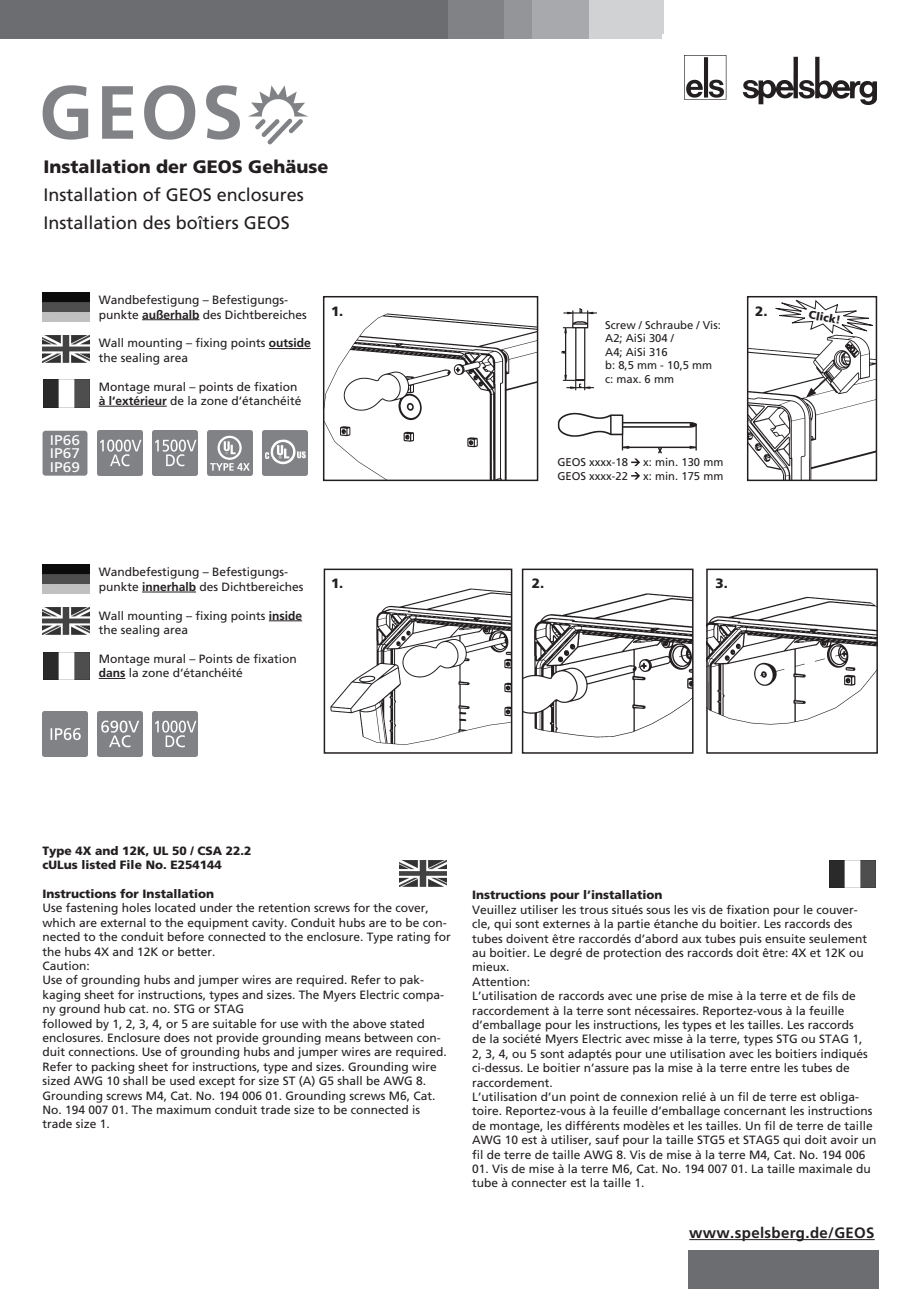
<style>
.page{position:relative;width:919px;height:1289px;background:#fff}
.page>*{position:absolute;margin:0;border:0;box-sizing:border-box;transform-origin:0 0}
.t1{font:18px/27.9px "Frutiger";color:#231f20}
.t2{font:900 18px "Frutiger";color:#231f20}
.t3{font:700 15px "Frutiger";letter-spacing:.025em;color:#231f20}
.t4{font:13.95px/13.4px "Frutiger";color:#fff;text-align:justify;scale:1.11 1}
.t5{font:900 13.5px "Frutiger";color:#231f20}
.t6{font:12px/14.4px "Frutiger";color:#231f20}
.t7{font:900 12px/14.4px "Frutiger";color:#231f20}
.t8{font:11.25px/13.5px "Frutiger";color:#231f20}
.t9{font:900 11.25px "Frutiger";color:#231f20}
.s1{font-weight:700}
</style>
<div class="page">
<hr style="left:142px;top:319px;width:57px;height:1px;background:#231f20">
<hr style="left:269px;top:348px;width:42px;height:1px;background:#231f20">
<hr style="left:99px;top:406px;width:68px;height:1px;background:#231f20">
<div style="left:503px;top:0;width:29px;height:38px;background:#939598"></div>
<div style="left:446px;top:0;width:57px;height:38px;background:#808285"></div>
<div style="left:532px;top:0;width:57px;height:38px;background:#a8a9ad"></div>
<div style="left:589px;top:0;width:74px;height:38px;background:#d1d2d4"></div>
<div style="left:662px;top:34px;width:213px;height:81px;background:#fff"></div>
<div style="left:688px;top:1250px;width:190px;height:38px;background:#6c6d70"></div>
<div style="left:0;top:0;width:447px;height:38px;background:#6c6d70"></div>
<hr style="left:689px;top:1239px;width:185px;height:1px;background:#231f20">
<img style="left:43px;top:292px;width:47px;height:29px">
<img style="left:43px;top:380px;width:46px;height:27px">
<img style="left:43px;top:336px;width:47px;height:26px">
<img style="left:42px;top:85px;width:266px;height:60px">
<div style="left:43px;top:431px;width:44px;height:44px;background:#808285;border-radius:3px"></div>
<img style="left:207px;top:431px;width:45px;height:44px">
<img style="left:97px;top:431px;width:45px;height:44px">
<img style="left:152px;top:431px;width:45px;height:44px">
<img style="left:262px;top:431px;width:45px;height:44px">
<img style="left:43px;top:711px;width:44px;height:45px">
<img style="left:97px;top:711px;width:45px;height:45px">
<img style="left:152px;top:711px;width:45px;height:45px">
<img style="left:685px;top:55px;width:191px;height:49px">
<img style="left:399px;top:860px;width:47px;height:27px">
<img style="left:829px;top:860px;width:46px;height:27px">
<hr style="left:142px;top:591px;width:54px;height:1px;background:#231f20">
<hr style="left:269px;top:620px;width:33px;height:1px;background:#231f20">
<svg style="left:99px;top:678px;width:26px;height:1px"></svg>
<img style="left:43px;top:564px;width:47px;height:29px">
<img style="left:43px;top:652px;width:46px;height:27px">
<img style="left:43px;top:608px;width:47px;height:26px">
<svg style="left:631px;top:459px;width:9px;height:7px"></svg>
<svg style="left:631px;top:472px;width:9px;height:7px"></svg>
<img style="left:326px;top:313px;width:209px;height:165px">
<div style="left:323px;top:296px;width:215px;height:185px;border:2px solid #231f20"></div>
<img style="left:561px;top:308px;width:36px;height:83px">
<img style="left:557px;top:412px;width:140px;height:47px">
<img style="left:525px;top:593px;width:165px;height:145px">
<div style="left:522px;top:568px;width:171px;height:185px;border:2px solid #231f20"></div>
<img style="left:709px;top:596px;width:165px;height:129px">
<div style="left:706px;top:568px;width:171px;height:185px;border:2px solid #231f20"></div>
<img style="left:323px;top:568px;width:188px;height:186px">
<img style="left:749px;top:336px;width:125px;height:142px">
<div style="left:746px;top:296px;width:131px;height:185px;border:2px solid #231f20"></div>
<svg style="left:763px;top:297px;width:115px;height:39px"></svg>
<svg style="left:806px;top:373px;width:25px;height:24px"></svg>
<h1 class="t2" style="left:44px;top:155px;width:286px">Installation der GEOS Gehäuse</h1>
<h1 class="t1" style="left:44px;top:180px;width:262px">Installation of GEOS enclosures<br>Installation des boîtiers GEOS</h1>
<p class="t4" style="left:50px;top:433px;width:29px">IP66<br>IP67<br>IP69</p>
<p class="t6" style="left:99px;top:293px;width:210px">Wandbefestigung – Befestigungs&shy;punkte <span class="s1">außerhalb</span> des Dichtbereiches</p>
<p class="t6" style="left:99px;top:336px;width:214px">Wall mounting – fixing points <span class="s1">outside </span>the sealing area</p>
<p class="t6" style="left:99px;top:379px;width:204px">Montage mural – points de fixation <span class="s1">à l‘extérieur</span> de la zone d‘étanchéité</p>
<p class="t5" style="left:331px;top:303px;width:14px">1.</p>
<p class="t5" style="left:755px;top:303px;width:14px">2.</p>
<p class="t9" style="left:809px;top:308px;width:34px;rotate:10deg">Click!</p>
<p class="t8" style="left:605px;top:318px;width:117px">Screw / Schraube / Vis:<br>A2; AiSi 304 /<br>A4; AiSi 316<br>b: 8,5 mm - 10,5 mm c: max. 6 mm</p>
<p class="t8" style="left:557px;top:455px;width:72px">GEOS xxxx-18</p>
<p class="t8" style="left:643px;top:455px;width:82px">x: min. 130 mm</p>
<p class="t8" style="left:557px;top:469px;width:72px">GEOS xxxx-22</p>
<p class="t8" style="left:643px;top:469px;width:82px">x: min. 175 mm</p>
<p class="t6" style="left:99px;top:565px;width:206px">Wandbefestigung – Befestigungs&shy;punkte <span class="s1">innerhalb</span> des Dichtbereiches</p>
<p class="t6" style="left:99px;top:608px;width:205px">Wall mounting – fixing points <span class="s1">inside </span>the sealing area</p>
<p class="t6" style="left:99px;top:651px;width:200px">Montage mural – Points de fixation <span class="s1">dans</span> la zone d‘étanchéité</p>
<p class="t5" style="left:331px;top:575px;width:14px">1.</p>
<p class="t5" style="left:531px;top:575px;width:14px">2.</p>
<p class="t5" style="left:715px;top:575px;width:14px">3.</p>
<p class="t7" style="left:43px;top:843px;width:210px">Type 4X and 12K, UL 50 / CSA 22.2 cULus listed File No. E254144</p>
<p class="t7" style="left:43px;top:886px;width:173px">Instructions for Installation</p>
<p class="t6" style="left:43px;top:901px;width:410px">Use fastening holes located under the retention screws for the cover, which are external to the equipment cavity. Conduit hubs are to be con&shy;nected to the conduit before connected to the enclosure. Type rating for the hubs 4X and 12K or better.<br>Caution:<br>Use of grounding hubs and jumper wires are required. Refer to pac&shy;kaging sheet for instructions, types and sizes. The Myers Electric compa&shy;ny ground hub cat. no. STG or STAG<br>followed by 1, 2, 3, 4, or 5 are suitable for use with the above stated enclosures. Enclosure does not provide grounding means between con&shy;duit connections. Use of grounding hubs and jumper wires are required.<br>Refer to packing sheet for instructions, type and sizes. Grounding wire sized AWG 10 shall be used except for size ST (A) G5 shall be AWG 8.<br>Grounding screws M4, Cat. No. 194 006 01. Grounding screws M6, Cat.<br>No. 194 007 01. The maximum conduit trade size to be connected is trade size 1.</p>
<p class="t7" style="left:472px;top:887px;width:192px">Instructions pour l’installation</p>
<p class="t6" style="left:472px;top:902px;width:405px">Veuillez utiliser les trous situés sous les vis de fixation pour le couver&shy;cle, qui sont externes à la partie étanche du boitier. Les raccords des tubes doivent être raccordés d’abord aux tubes puis ensuite seulement au boitier. Le degré de protection des raccords doit être: 4X et 12K ou mieux.<br>Attention:<br>L’utilisation de raccords avec une prise de mise à la terre et de fils de raccordement à la terre sont nécessaires. Reportez-vous à la feuille d’emballage pour les instructions, les types et les tailles. Les raccords<br>de la société Myers Electric avec misse à la terre, types STG ou STAG 1,<br>2, 3, 4, ou 5 sont adaptés pour une utilisation avec les boitiers indiqués ci-dessus. Le boitier n’assure pas la mise à la terre entre les tubes de raccordement.<br>L’utilisation d’un point de connexion relié à un fil de terre est obliga&shy;toire. Reportez-vous à la feuille d’emballage concernant les instructions de montage, les différents modèles et les tailles. Un fil de terre de taille AWG 10 est à utiliser, sauf pour la taille STG5 et STAG5 qui doit avoir un fil de terre de taille AWG 8. Vis de mise à la terre M4, Cat. No. 194 006</p>
<p class="t6" style="left:472px;top:1161px;width:400px">01. Vis de mise à la terre M6, Cat. No. 194 007 01. La taille maximale du tube à connecter est la taille 1.</p>
<p class="t3" style="left:689px;top:1223px;width:187px">www.spelsberg.de/GEOS</p>
</div>
